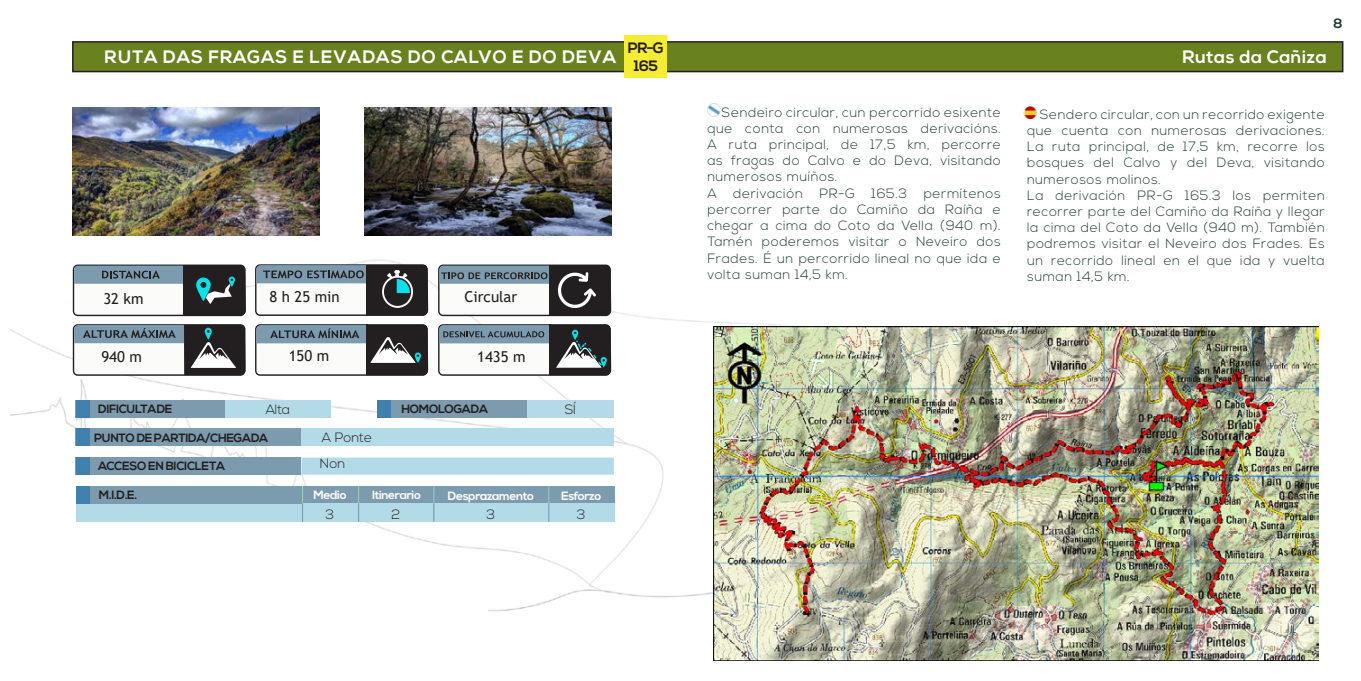
<style>
.page{position:relative;width:1361px;height:681px;background:#fff}
.page>*{position:absolute;margin:0;border:0;box-sizing:border-box;transform-origin:0 0}
.t1{font:700 18px "Nexa";letter-spacing:.05em;color:#fff}
.t2{font:700 18px "Nexa";letter-spacing:.03em;color:#fff}
.t3{font:15px "Trebuchet MS";color:#231f20}
.t4{font:700 15px "Nexa";color:#231f20}
.t5{font:300 13.5px/16.2px "Nexa";letter-spacing:.04em;color:#243f35;text-align:justify}
.t6{font:300 13.5px "Nexa";letter-spacing:-.02em;color:#231f20}
.t7{font:700 13.5px "Nexa";color:#243f35}
.t8{font:700 12px "Nexa";letter-spacing:-.03em;color:#231f20}
.t9{font:700 12px "Nexa";letter-spacing:-.03em;color:#fff}
</style>
<div class="page">
<img style="left:11px;top:41px;width:1333px;height:620px">
<img style="left:364px;top:107px;width:247px;height:128px">
<div style="left:73px;top:42px;width:1269px;height:30px;background:#69811f"></div>
<div style="left:72px;top:41px;width:1271px;height:31px;border:2px solid #231f20"></div>
<img style="left:1024px;top:106px;width:13px;height:15px">
<div style="left:75px;top:428px;width:226px;height:17px;background:#7c9baf"></div>
<div style="left:75px;top:457px;width:226px;height:17px;background:#7c9baf"></div>
<div style="left:75px;top:400px;width:150px;height:17px;background:#7c9baf"></div>
<div style="left:377px;top:400px;width:150px;height:17px;background:#7c9baf"></div>
<div style="left:76px;top:428px;width:14px;height:17px;background:#417fae"></div>
<div style="left:76px;top:457px;width:14px;height:17px;background:#417fae"></div>
<div style="left:301px;top:428px;width:313px;height:17px;background:#b3dae7"></div>
<div style="left:301px;top:457px;width:313px;height:17px;background:#b3dae7"></div>
<div style="left:76px;top:400px;width:14px;height:17px;background:#417fae"></div>
<div style="left:377px;top:400px;width:14px;height:17px;background:#417fae"></div>
<div style="left:527px;top:400px;width:87px;height:17px;background:#b4dae7"></div>
<div style="left:225px;top:400px;width:106px;height:17px;background:#b3dae7"></div>
<div style="left:303px;top:486px;width:311px;height:17px;background:#7c9baf"></div>
<div style="left:76px;top:503px;width:538px;height:18px;background:#b3dae7"></div>
<div style="left:76px;top:486px;width:226px;height:17px;background:#7c9baf"></div>
<svg style="left:302px;top:486px;width:1px;height:35px"></svg>
<svg style="left:358px;top:486px;width:1px;height:35px"></svg>
<svg style="left:433px;top:486px;width:1px;height:35px"></svg>
<svg style="left:548px;top:486px;width:1px;height:35px"></svg>
<div style="left:76px;top:486px;width:14px;height:17px;background:#417fae"></div>
<svg style="left:73px;top:264px;width:173px;height:52px"></svg>
<svg style="left:73px;top:324px;width:172px;height:51px"></svg>
<svg style="left:255px;top:324px;width:173px;height:51px"></svg>
<svg style="left:255px;top:264px;width:173px;height:52px"></svg>
<svg style="left:438px;top:324px;width:173px;height:51px"></svg>
<svg style="left:438px;top:264px;width:173px;height:52px"></svg>
<img style="left:713px;top:326px;width:605px;height:333px">
<div style="left:624px;top:35px;width:43px;height:43px;background:#f4ed33"></div>
<img style="left:705px;top:102px;width:17px;height:17px">
<img style="left:73px;top:107px;width:246px;height:128px">
<p class="t4" style="left:628px;top:39px;width:37px">PR-G</p>
<p class="t4" style="left:634px;top:57px;width:25px">165</p>
<p class="t1" style="left:105px;top:47px;width:513px">RUTA DAS FRAGAS E LEVADAS DO CALVO E DO DEVA</p>
<p class="t2" style="left:1182px;top:47px;width:146px">Rutas da Cañiza</p>
<p class="t7" style="left:1333px;top:16px;width:11px">8</p>
<p class="t3" style="left:103px;top:289px;width:42px">32 km</p>
<p class="t3" style="left:269px;top:287px;width:72px">8 h 25 min</p>
<p class="t3" style="left:464px;top:287px;width:54px">Circular</p>
<p class="t5" style="left:707px;top:104px;width:295px;text-indent:14px">Sendeiro circular, cun percorrido esixente que conta con numerosas derivacións.<br>A ruta principal, de 17,5 km, percorre as fragas do Calvo e do Deva, visitando numerosos muíños.</p>
<p class="t5" style="left:707px;top:185px;width:295px">A derivación PR-G 165.3 permítenos percorrer parte do Camiño da Raíña e chegar a cima do Coto da Vella (940 m).<br>Tamén poderemos visitar o Neveiro dos Frades. É un percorrido lineal no que ida e volta suman 14,5 km.</p>
<p class="t5" style="left:1027px;top:106px;width:299px;text-indent:13px">Sendero circular, con un recorrido exigente que cuenta con numerosas derivaciones.<br>La ruta principal, de 17,5 km, recorre los bosques del Calvo y del Deva, visitando numerosos molinos.</p>
<p class="t5" style="left:1027px;top:187px;width:299px">La derivación PR-G 165.3 los permiten recorrer parte del Camiño da Raíña y llegar la cima del Coto da Vella (940 m). También podremos visitar el Neveiro dos Frades. Es un recorrido lineal en el que ida y vuelta suman 14,5 km.</p>
<p class="t3" style="left:101px;top:347px;width:42px">940 m</p>
<p class="t3" style="left:289px;top:345px;width:42px">150 m</p>
<p class="t3" style="left:477px;top:347px;width:50px">1435 m</p>
<p class="t8" style="left:98px;top:402px;width:75px">DIFICULTADE</p>
<p class="t6" style="left:266px;top:401px;width:26px">Alta</p>
<p class="t8" style="left:401px;top:402px;width:88px">HOMOLOGADA</p>
<p class="t6" style="left:565px;top:401px;width:12px">SÍ</p>
<p class="t8" style="left:94px;top:431px;width:176px">PUNTO DE PARTIDA/CHEGADA</p>
<p class="t8" style="left:98px;top:459px;width:128px">ACCESO EN BICICLETA</p>
<p class="t9" style="left:313px;top:488px;width:35px">Medio</p>
<p class="t9" style="left:372px;top:488px;width:51px">Itinerario</p>
<p class="t9" style="left:448px;top:488px;width:88px">Desprazamento</p>
<p class="t9" style="left:561px;top:488px;width:42px">Esforzo</p>
<p class="t6" style="left:326px;top:506px;width:10px">3</p>
<p class="t6" style="left:391px;top:506px;width:10px">2</p>
<p class="t6" style="left:486px;top:506px;width:10px">3</p>
<p class="t6" style="left:577px;top:506px;width:10px">3</p>
<p class="t6" style="left:322px;top:429px;width:52px">A Ponte</p>
<p class="t6" style="left:320px;top:455px;width:27px">Non</p>
<p class="t8" style="left:99px;top:488px;width:40px">M.I.D.E.</p>
</div>
